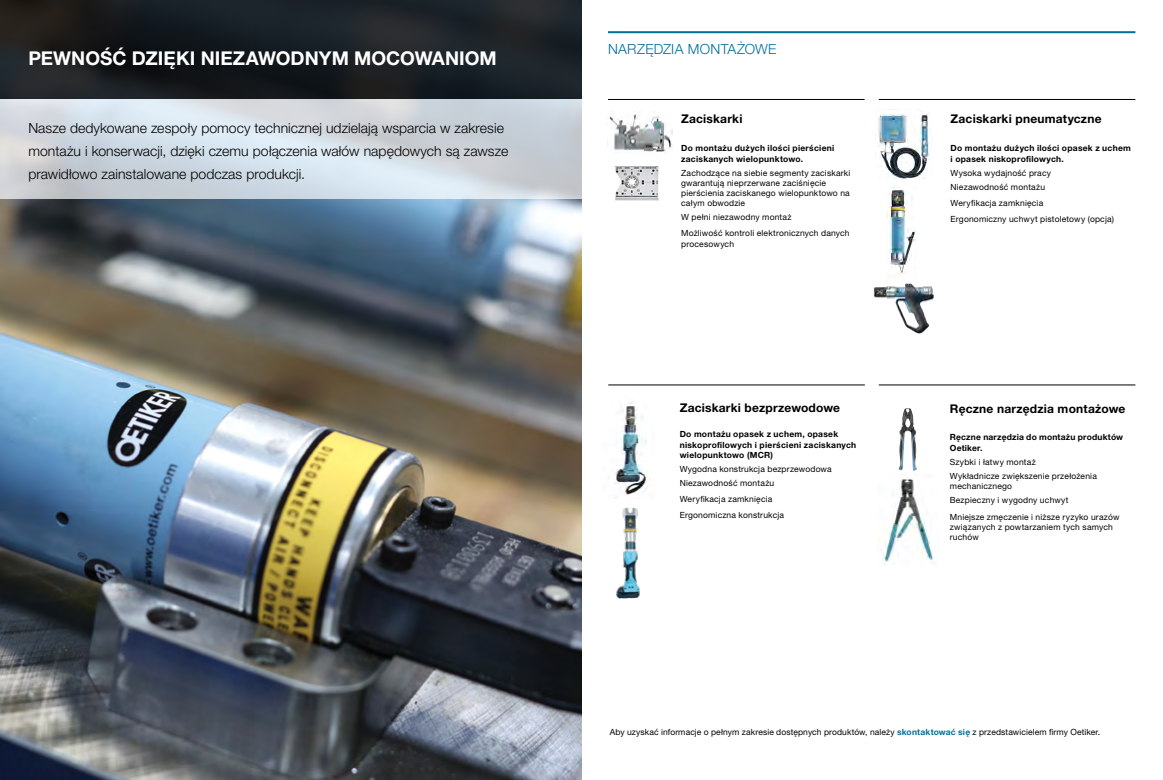
<style>
.page{position:relative;width:1163px;height:780px;background:#fff}
.page>*{position:absolute;margin:0;border:0;box-sizing:border-box;transform-origin:0 0}
.t1{font:700 19px "Helvetica Neue LTW1 G";color:#fff}
.t2{font:300 14px/22.7px "Helvetica Neue LTW1 G";letter-spacing:.005em;color:#000}
.t3{font:300 14px "Helvetica Neue LTW1 G";letter-spacing:.015em;color:#006f9a}
.t4{font:700 12px "Helvetica Neue LTW1 G";letter-spacing:.015em;color:#000}
.t5{font:8.5px/10.2px "Helvetica Neue LTW1 G";letter-spacing:.02em;color:#000}
.t6{font:700 8.5px/10.2px "Helvetica Neue LTW1 G";letter-spacing:.03em;color:#000}
.s1{font-weight:700;color:#006f9a}
</style>
<div class="page">
<img style="left:0;top:199px;width:581px;height:581px">
<hr style="left:878px;top:385px;width:257px;height:1px;background:#000">
<hr style="left:878px;top:99px;width:257px;height:1px;background:#000">
<hr style="left:608px;top:385px;width:256px;height:1px;background:#000">
<hr style="left:608px;top:99px;width:256px;height:1px;background:#000">
<img style="left:615px;top:166px;width:43px;height:35px">
<img style="left:607px;top:114px;width:65px;height:38px">
<img style="left:875px;top:109px;width:55px;height:69px">
<img style="left:887px;top:187px;width:28px;height:88px">
<img style="left:873px;top:283px;width:61px;height:51px">
<img style="left:616px;top:507px;width:24px;height:92px">
<img style="left:608px;top:402px;width:42px;height:96px">
<img style="left:877px;top:478px;width:59px;height:86px">
<img style="left:898px;top:408px;width:19px;height:62px">
<hr style="left:608px;top:31px;width:527px;height:2px;background:#006f9a">
<svg style="left:0;top:0;width:581px;height:99px;background:#1a1f22"></svg>
<svg style="left:0;top:99px;width:581px;height:100px;background:#d0d8e0"></svg>
<h1 class="t1" style="left:28px;top:47px;width:470px">PEWNOŚĆ DZIĘKI NIEZAWODNYM MOCOWANIOM</h1>
<h2 class="t2" style="left:28px;top:117px;width:481px">Nasze dedykowane zespoły pomocy technicznej udzielają wsparcia w zakresie montażu i konserwacji, dzięki czemu połączenia wałów napędowych są zawsze prawidłowo zainstalowane podczas produkcji.</h2>
<h2 class="t3" style="left:608px;top:40px;width:170px">NARZĘDZIA MONTAŻOWE</h2>
<h3 class="t4" style="left:681px;top:111px;width:63px">Zaciskarki</h3>
<p class="t6" style="left:681px;top:143px;width:155px">Do montażu dużych ilości pierścieni zaciskanych wielopunktowo.</p>
<p class="t5" style="left:681px;top:167px;width:171px">Zachodzące na siebie segmenty zaciskarki gwarantują nieprzerwane zaciśnięcie pierścienia zaciskanego wielopunktowo na całym obwodzie</p>
<p class="t5" style="left:681px;top:209px;width:170px;line-height:16.1px">W pełni niezawodny montaż<br>Możliwość kontroli elektronicznych danych</p>
<p class="t5" style="left:681px;top:238px;width:54px">procesowych</p>
<h3 class="t4" style="left:679px;top:400px;width:162px">Zaciskarki bezprzewodowe</h3>
<p class="t6" style="left:679px;top:429px;width:178px">Do montażu opasek z uchem, opasek niskoprofilowych i pierścieni zaciskanych wielopunktowo (MCR)</p>
<p class="t5" style="left:679px;top:461px;width:153px;line-height:14.1px">Wygodna konstrukcja bezprzewodowa<br>Niezawodność montażu</p>
<p class="t5" style="left:679px;top:491px;width:106px;line-height:16.1px">Weryfikacja zamknięcia<br>Ergonomiczna konstrukcja</p>
<h3 class="t4" style="left:950px;top:111px;width:152px">Zaciskarki pneumatyczne</h3>
<p class="t6" style="left:950px;top:143px;width:182px">Do montażu dużych ilości opasek z uchem i opasek niskoprofilowych.</p>
<p class="t5" style="left:950px;top:166px;width:102px;line-height:14.1px">Wysoka wydajność pracy<br>Niezawodność montażu</p>
<p class="t5" style="left:950px;top:195px;width:165px;line-height:16.1px">Weryfikacja zamknięcia<br>Ergonomiczny uchwyt pistoletowy (opcja)</p>
<h3 class="t4" style="left:949px;top:401px;width:177px">Ręczne narzędzia montażowe</h3>
<p class="t6" style="left:949px;top:431px;width:175px;line-height:11.3px">Ręczne narzędzia do montażu produktów<br>Oetiker.</p>
<p class="t5" style="left:949px;top:455px;width:148px;line-height:14.1px">Szybki i łatwy montaż<br>Wykładnicze zwiększenie przełożenia</p>
<p class="t5" style="left:949px;top:479px;width:120px;line-height:14.1px">mechanicznego<br>Bezpieczny i wygodny uchwyt</p>
<p class="t5" style="left:949px;top:511px;width:171px">Mniejsze zmęczenie i niższe ryzyko urazów związanych z powtarzaniem tych samych ruchów</p>
<p class="t5" style="left:609px;top:726px;width:491px">Aby uzyskać informacje o pełnym zakresie dostępnych produktów, należy <span class="s1">skontaktować się</span> z przedstawicielem firmy Oetiker.</p>
</div>
